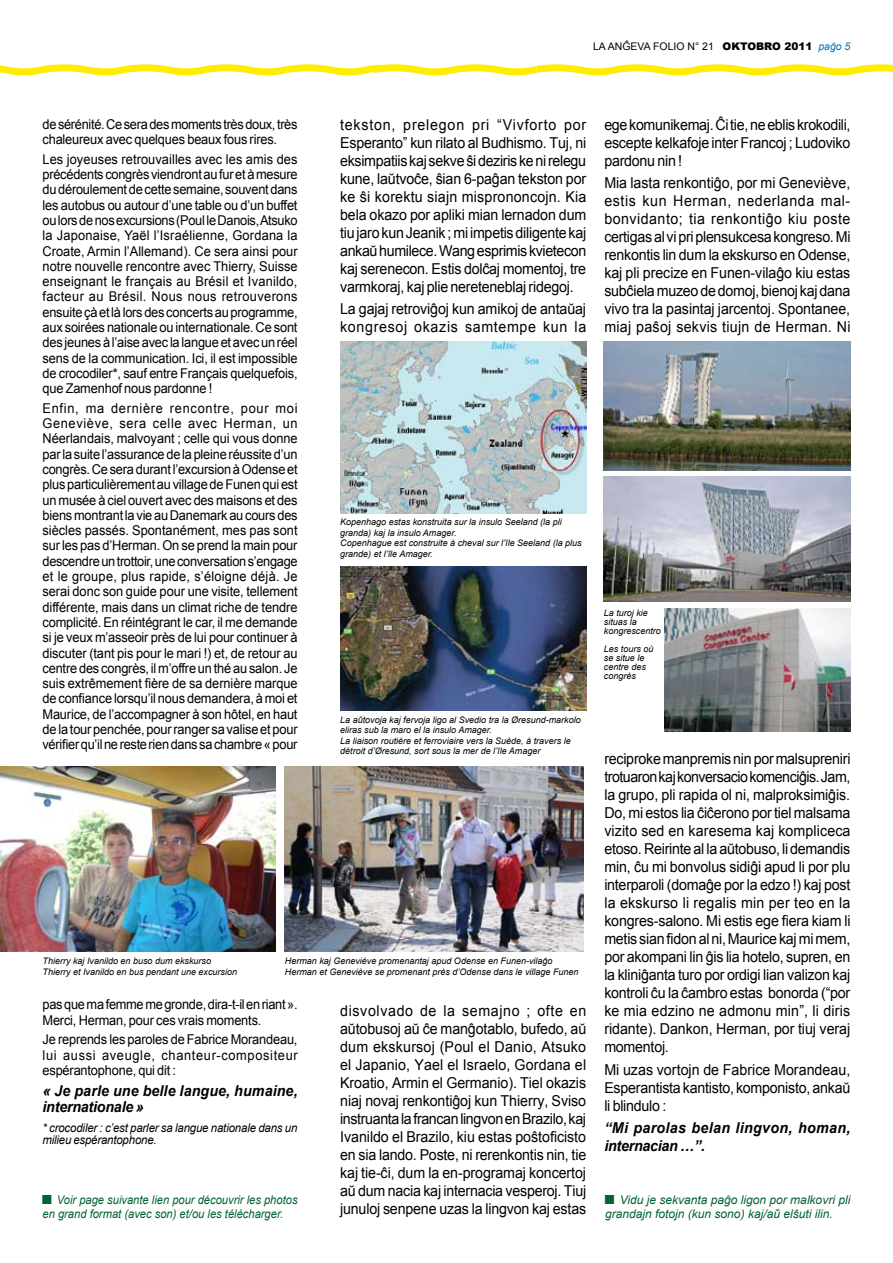
<style>
.page{position:relative;width:893px;height:1263px;background:#fff}
.page>*{position:absolute;margin:0;border:0;box-sizing:border-box;transform-origin:0 0}
.t1{font:15px/18px "Arial";letter-spacing:-.015em;color:#000;text-align:justify;scale:.95 1}
.t2{font:italic 700 15px/18px "Arial";letter-spacing:.01em;color:#000;scale:.95 1}
.t3{font:13.5px/15.3px "Arial";letter-spacing:-.015em;color:#000;text-align:justify;scale:.95 1}
.t4{font:italic 12px/13.5px "Arial";color:#006331;scale:.93 1}
.t5{font:italic 12px/13.5px "Arial";color:#006331}
.t6{font:italic 12px/12px "Arial";letter-spacing:-.01em;color:#000;scale:.95 1}
.t7{font:10.5px "Arial";color:#000}
.t8{font:italic 9px/10.5px "Arial";color:#000}
.s1{font-weight:900}
.s2{font-style:italic;color:#0076bd}
.s3{font-family:"Arial Narrow";font-size:19.5px}
</style>
<div class="page">
<svg style="left:0;top:64px;width:893px;height:12px"></svg>
<img style="left:604px;top:341px;width:246px;height:130px">
<img style="left:604px;top:476px;width:246px;height:126px">
<img style="left:665px;top:608px;width:185px;height:124px">
<img style="left:0;top:767px;width:275px;height:184px">
<img style="left:285px;top:767px;width:299px;height:184px">
<img style="left:340px;top:341px;width:247px;height:172px">
<img style="left:340px;top:567px;width:247px;height:143px">
<p class="t7" style="left:593px;top:40px;width:259px">LA ANĜEVA FOLIO N° 21 <span class="s1">OKTOBRO 2011</span> <span class="s2">paĝo 5</span></p>
<p class="t1" style="left:604px;top:116px;width:261px">ege komunikemaj. Ĉi tie, ne eblis krokodili, escepte kelkafoje inter Francoj ; Ludoviko pardonu nin !</p>
<p class="t1" style="left:604px;top:174px;width:261px">Mia lasta renkontiĝo, por mi Geneviève, estis kun Herman, nederlanda mal&shy;bonvidanto; tia renkontiĝo kiu poste certigas al vi pri plensukcesa kongreso. Mi renkontis lin dum la ekskurso en Odense, kaj pli precize en Funen-vilaĝo kiu estas subĉiela muzeo de domoj, bienoj kaj dana vivo tra la pasintaj jarcentoj. Spontanee, miaj paŝoj sekvis tiujn de Herman. Ni</p>
<p class="t1" style="left:340px;top:116px;width:261px">tekston, prelegon pri “Vivforto por Esperanto” kun rilato al Budhismo. Tuj, ni eksimpatiis kaj sekve ŝi deziris ke ni relegu kune, laŭtvoĉe, ŝian 6-paĝan tekston por ke ŝi korektu siajn misprononcojn. Kia bela okazo por apliki mian lernadon dum tiu jaro kun Jeanik ; mi impetis diligente kaj ankaŭ humilece. Wang esprimis kvietecon kaj serenecon. Estis dolĉaj momentoj, tre varmkoraj, kaj plie nereteneblaj ridegoj.</p>
<p class="t1" style="left:340px;top:300px;width:261px">La gajaj retroviĝoj kun amikoj de antaŭaj kongresoj okazis samtempe kun la</p>
<p class="t3" style="left:43px;top:117px;width:270px">de sérénité. Ce sera des moments très doux, très chaleureux avec quelques beaux fous rires.</p>
<p class="t3" style="left:43px;top:151px;width:270px">Les joyeuses retrouvailles avec les amis des précédents congrès viendront au fur et à mesure du déroulement de cette semaine, souvent dans les autobus ou autour d’une table ou d’un buffet ou lors de nos excursions (Poul le Danois, Atsuko la Japonaise, Yaël l’Israélienne, Gordana la Croate, Armin l’Allemand). Ce sera ainsi pour notre nouvelle rencontre avec Thierry, Suisse enseignant le français au Brésil et Ivanildo, facteur au Brésil. Nous nous retrouverons ensuite çà et là lors des concerts au programme, aux soirées nationale ou internationale. Ce sont des jeunes à l’aise avec la langue et avec un réel sens de la communication. Ici, il est impossible de crocodiler*, sauf entre Français quelquefois, que Zamenhof nous pardonne !</p>
<p class="t3" style="left:43px;top:400px;width:270px">Enfin, ma dernière rencontre, pour moi Geneviève, sera celle avec Herman, un Néerlandais, malvoyant ; celle qui vous donne par la suite l’assurance de la pleine réussite d’un congrès. Ce sera durant l’excursion à Odense et plus particulièrement au village de Funen qui est un musée à ciel ouvert avec des maisons et des biens montrant la vie au Danemark au cours des siècles passés. Spontanément, mes pas sont sur les pas d’Herman. On se prend la main pour descendre un trottoir, une conversation s’engage et le groupe, plus rapide, s’éloigne déjà. Je serai donc son guide pour une visite, tellement différente, mais dans un climat riche de tendre complicité. En réintégrant le car, il me demande si je veux m’asseoir près de lui pour continuer à discuter (tant pis pour le mari !) et, de retour au centre des congrès, il m’offre un thé au salon. Je suis extrêmement fière de sa dernière marque de confiance lorsqu’il nous demandera, à moi et Maurice, de l’accompagner à son hôtel, en haut de la tour penchée, pour ranger sa valise et pour vérifier qu’il ne reste rien dans sa chambre « pour</p>
<p class="t8" style="left:340px;top:517px;width:243px">Kopenhago estas konstruita sur la insulo Seeland (la pli granda) kaj la insulo Amager.<br>Copenhague est construite à cheval sur l’île Seeland (la plus grande) et l’île Amager.</p>
<p class="t8" style="left:604px;top:609px;width:59px;line-height:9px">La turoj kie situas la kongrescentro</p>
<p class="t8" style="left:604px;top:645px;width:51px;line-height:9px">Les tours où se situe le centre des congrès</p>
<p class="t8" style="left:340px;top:714px;width:242px">La aŭtovoja kaj fervoja ligo al Svedio tra la Øresund-markolo eliras sub la maro el la insulo Amager.<br>La liaison routière et ferroviaire vers la Suède, à travers le détroit d’Øresund, sort sous la mer de l’île Amager</p>
<p class="t1" style="left:604px;top:750px;width:261px">reciproke manpremis nin por malsupreniri trotuaron kaj konversacio komenciĝis. Jam, la grupo, pli rapida ol ni, malproksimiĝis.<br>Do, mi estos lia ĉiĉerono por tiel malsama vizito sed en karesema kaj kompliceca etoso. Reirinte al la aŭtobuso, li demandis min, ĉu mi bonvolus sidiĝi apud li por plu interparoli (domaĝe por la edzo !) kaj post la ekskurso li regalis min per teo en la kongres-salono. Mi estis ege fiera kiam li metis sian fidon al ni, Maurice kaj mi mem, por akompani lin ĝis lia hotelo, supren, en la kliniĝanta turo por ordigi lian valizon kaj kontroli ĉu la ĉambro estas bonorda (“por ke mia edzino ne admonu min”, li diris ridante). Dankon, Herman, por tiuj veraj momentoj.</p>
<p class="t1" style="left:604px;top:1060px;width:260px">Mi uzas vortojn de Fabrice Morandeau, Esperantista kantisto, komponisto, ankaŭ li blindulo :</p>
<p class="t2" style="left:604px;top:1119px;width:260px">“Mi parolas belan lingvon, homan, internacian …”.</p>
<p class="t8" style="left:285px;top:956px;width:295px">Herman kaj Geneviève promenantaj apud Odense en Funen-vilaĝo<br>Herman et Geneviève se promenant près d’Odense dans le village Funen</p>
<p class="t8" style="left:43px;top:956px;width:196px">Thierry kaj Ivanildo en buso dum ekskurso<br>Thierry et Ivanildo en bus pendant une excursion</p>
<p class="t3" style="left:43px;top:997px;width:270px">pas que ma femme me gronde, dira-t-il en riant ».<br>Merci, Herman, pour ces vrais moments.</p>
<p class="t3" style="left:43px;top:1032px;width:270px">Je reprends les paroles de Fabrice Morandeau, lui aussi aveugle, chanteur-compositeur espérantophone, qui dit :</p>
<p class="t2" style="left:43px;top:1083px;width:270px;line-height:16.5px">« Je parle une belle langue, humaine, internationale »</p>
<p class="t6" style="left:43px;top:1122px;width:270px">* crocodiler : c’est parler sa langue nationale dans un milieu espérantophone.</p>
<p class="t1" style="left:340px;top:1002px;width:261px">disvolvado de la semajno ; ofte en aŭtobusoj aŭ ĉe manĝotablo, bufedo, aŭ dum ekskursoj (Poul el Danio, Atsuko el Japanio, Yael el Israelo, Gordana el Kroatio, Armin el Germanio). Tiel okazis niaj novaj renkontiĝoj kun Thierry, Sviso instruanta la francan lingvon en Brazilo, kaj Ivanildo el Brazilo, kiu estas poŝtoficisto en sia lando. Poste, ni rerenkontis nin, tie kaj tie-ĉi, dum la en-programaj koncertoj aŭ dum nacia kaj internacia vesperoj. Tiuj junuloj senpene uzas la lingvon kaj estas</p>
<p class="t4" style="left:43px;top:1193px;width:276px"><span class="s3">■</span> Voir page suivante lien pour découvrir les photos en grand format (avec son) et/ou les télécharger.</p>
<p class="t5" style="left:605px;top:1193px;width:247px"><span class="s3">■</span> Vidu je sekvanta paĝo ligon por malkovri pli grandajn fotojn (kun sono) kaj/aŭ elŝuti ilin.</p>
</div>
